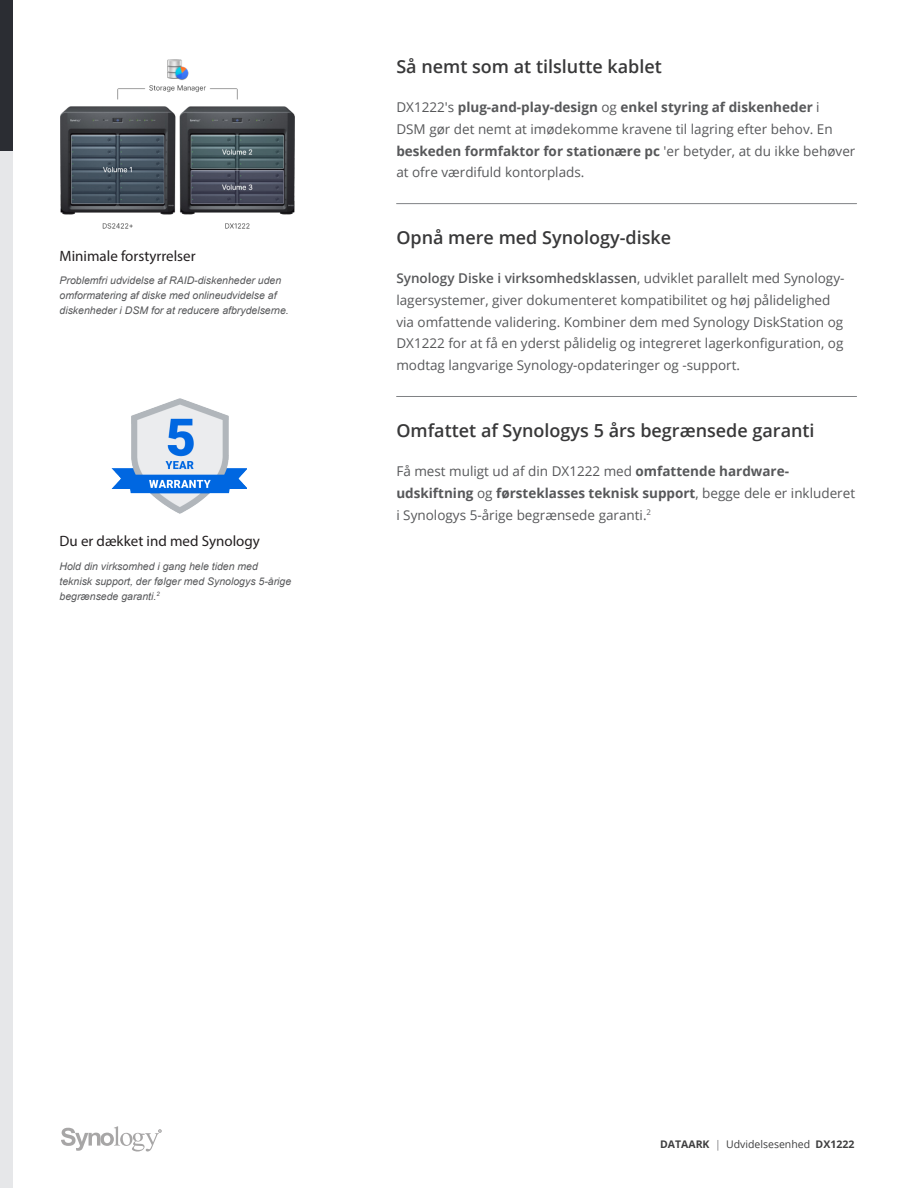
<style>
.page{position:relative;width:918px;height:1188px;background:#fff}
.page>*{position:absolute;margin:0;border:0;box-sizing:border-box;transform-origin:0 0}
.Chapter_Title{font:600 18px "Open Sans";color:#383839}
.Graphic_Title{font:15px "Myriad Pro";color:#231f20}
.Body_Content{font:13.5px/21.8px "Open Sans";color:#57585a}
.Graphic_Text{font:italic 10.5px/15px "Arial";color:#57585a}
.t1{font:10.5px "Open Sans";color:#3e3e3f}
.s1{font-weight:700}
.s2{font-weight:600}
.s3{font-weight:300}
</style>
<div class="page">
<div style="left:0;top:150px;width:13px;height:1038px;background:#e6e7e9"></div>
<div style="left:0;top:0;width:13px;height:150px;background:#2b2d33"></div>
<svg style="left:61px;top:1126px;width:101px;height:26px"></svg>
<hr style="left:397px;top:203px;width:460px;height:1px;background:#808285">
<hr style="left:397px;top:396px;width:460px;height:1px;background:#808285">
<img style="left:111px;top:398px;width:136px;height:116px">
<img style="left:60px;top:59px;width:235px;height:170px">
<p class="Graphic_Title" style="left:60px;top:247px;width:138px">Minimale forstyrrelser</p>
<p class="Graphic_Text" style="left:60px;top:273px;width:231px">Problemfri udvidelse af RAID-diskenheder uden omformatering af diske med onlineudvidelse af diskenheder i DSM for at reducere afbrydelserne.</p>
<p class="Graphic_Title" style="left:60px;top:532px;width:202px">Du er dækket ind med Synology</p>
<p class="Graphic_Text" style="left:60px;top:559px;width:233px">Hold din virksomhed i gang hele tiden med teknisk support, der følger med Synologys 5-årige begrænsede garanti.<sup>2</sup></p>
<p class="Chapter_Title" style="left:396px;top:54px;width:267px">Så nemt som at tilslutte kablet</p>
<p class="Body_Content" style="left:396px;top:96px;width:461px">DX1222's <span class="s1">plug-and-play-design</span> og <span class="s1">enkel styring af diskenheder</span> i<br>DSM gør det nemt at imødekomme kravene til lagring efter behov. En <span class="s1">beskeden formfaktor for stationære pc</span> 'er betyder, at du ikke behøver at ofre værdifuld kontorplads.</p>
<p class="Chapter_Title" style="left:396px;top:226px;width:276px">Opnå mere med Synology-diske</p>
<p class="Body_Content" style="left:396px;top:267px;width:450px"><span class="s2">Synology Diske i virksomhedsklassen</span>, udviklet parallelt med Synology&shy;lagersystemer, giver dokumenteret kompatibilitet og høj pålidelighed via omfattende validering. Kombiner dem med Synology DiskStation og DX1222 for at få en yderst pålidelig og integreret lagerkonfiguration, og modtag langvarige Synology-opdateringer og -support.</p>
<p class="Chapter_Title" style="left:396px;top:418px;width:420px">Omfattet af Synologys 5 års begrænsede garanti</p>
<p class="Body_Content" style="left:396px;top:460px;width:460px">Få mest muligt ud af din DX1222 med <span class="s1">omfattende hardware&shy;udskiftning</span> og <span class="s1">førsteklasses teknisk support</span>, begge dele er inkluderet i Synologys 5-årige begrænsede garanti.<sup>2</sup></p>
<p class="t1" style="left:660px;top:1137px;width:196px"><span class="s1">DATAARK</span> <span class="s3">|</span> Udvidelsesenhed <span class="s1">DX1222</span></p>
</div>
